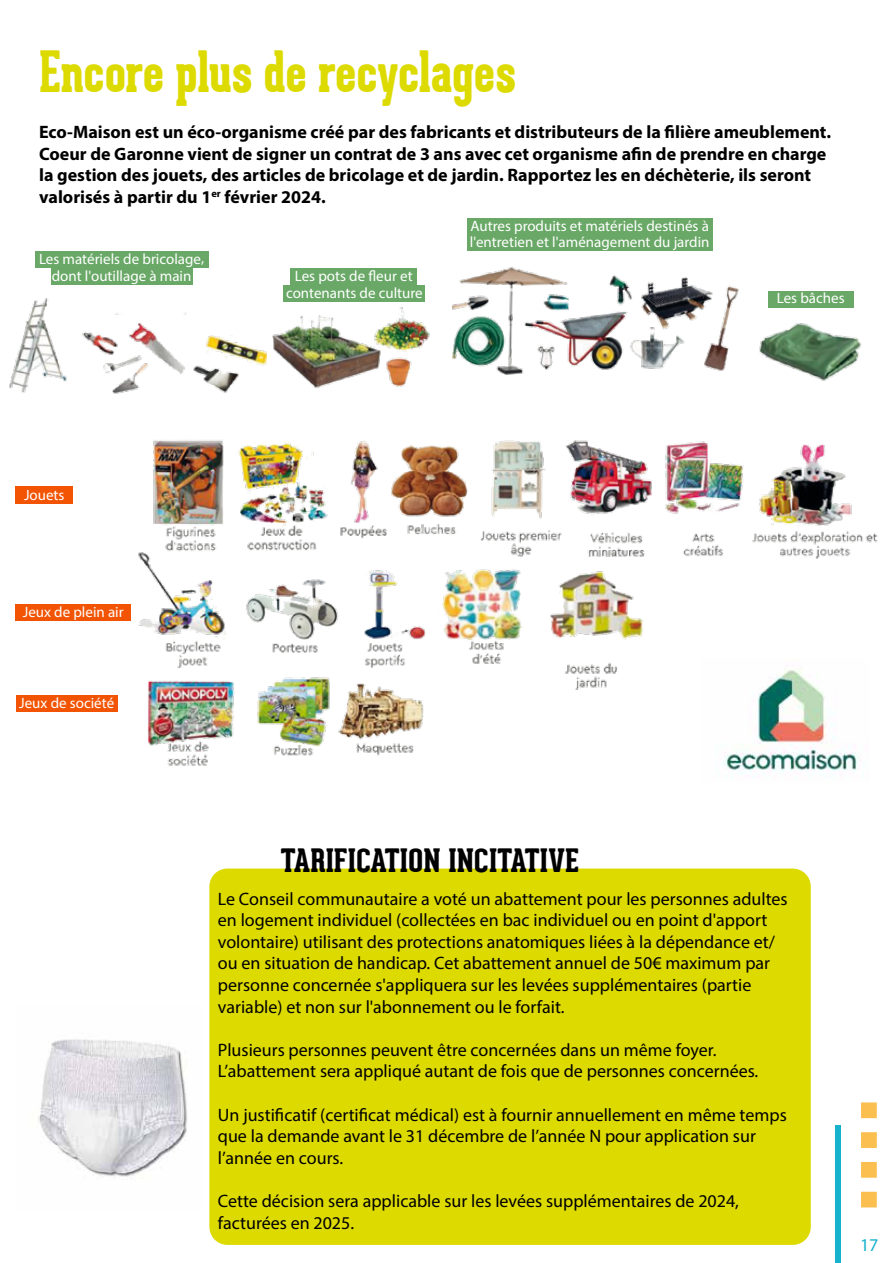
<style>
.page{position:relative;width:893px;height:1263px;background:#fff}
.page>*{position:absolute;margin:0;border:0;box-sizing:border-box;transform-origin:0 0}
.t1{font:800 55.65px "Geared Slab";letter-spacing:-.01em;color:#ddda00;scale:.89 1}
.t2{font:800 31.5px "Geared Slab";color:#000}
.t3{font:18px/21.6px "Myriad Pro";color:#000}
.t4{font:700 18px/21.6px "Myriad Pro";color:#000}
.t5{font:18px "Myriad Pro";color:#16b1cc}
.t6{font:15px/17px "Myriad Pro";color:#fff;text-align:center}
</style>
<div class="page">
<div style="left:835px;top:1126px;width:6px;height:137px;background:#16b1cc"></div>
<div style="left:861px;top:1102px;width:16px;height:16px;background:#fabf4e;border:2px solid #fabf4e"></div>
<div style="left:861px;top:1132px;width:16px;height:16px;background:#fabf4e;border:2px solid #fabf4e"></div>
<div style="left:861px;top:1162px;width:16px;height:16px;background:#fabf4e;border:2px solid #fabf4e"></div>
<div style="left:861px;top:1192px;width:16px;height:15px;background:#fabf4e;border:2px solid #fabf4e"></div>
<img style="left:38px;top:1039px;width:150px;height:138px">
<div style="left:209px;top:868px;width:602px;height:377px;background:#ddda00;border-radius:18px"></div>
<img style="left:138px;top:440px;width:740px;height:326px">
<img style="left:9px;top:298px;width:258px;height:96px">
<img style="left:272px;top:308px;width:158px;height:80px">
<img style="left:452px;top:267px;width:287px;height:108px">
<img style="left:759px;top:323px;width:103px;height:58px">
<div style="left:35px;top:251px;width:173px;height:17px;background:#69a866"></div>
<div style="left:51px;top:268px;width:142px;height:17px;background:#69a866"></div>
<div style="left:290px;top:268px;width:127px;height:17px;background:#69a866"></div>
<div style="left:283px;top:285px;width:142px;height:17px;background:#69a866"></div>
<div style="left:467px;top:218px;width:245px;height:17px;background:#69a866"></div>
<div style="left:467px;top:234px;width:245px;height:17px;background:#69a866"></div>
<div style="left:768px;top:291px;width:85px;height:17px;background:#69a866"></div>
<div style="left:16px;top:487px;width:57px;height:17px;background:#f25403"></div>
<div style="left:16px;top:604px;width:115px;height:17px;background:#f25403"></div>
<div style="left:16px;top:695px;width:102px;height:17px;background:#f25403"></div>
<img style="left:700px;top:659px;width:170px;height:119px">
<h1 class="t1" style="left:39px;top:40px;width:537px">Encore plus de recyclages</h1>
<p class="t4" style="left:39px;top:120px;width:793px">Eco-Maison est un éco-organisme créé par des fabricants et distributeurs de la filière ameublement.<br>Coeur de Garonne vient de signer un contrat de 3 ans avec cet organisme afin de prendre en charge la gestion des jouets, des articles de bricolage et de jardin. Rapportez les en déchèterie, ils seront valorisés à partir du 1<sup>er</sup> février 2024.</p>
<p class="t6" style="left:39px;top:250px;width:167px">Les matériels de bricolage, dont l'outillage à main</p>
<p class="t6" style="left:286px;top:267px;width:138px">Les pots de fleur et contenants de culture</p>
<p class="t6" style="left:470px;top:217px;width:241px;line-height:16.5px;text-align:left">Autres produits et matériels destinés à l'entretien et l'aménagement du jardin</p>
<p class="t6" style="left:777px;top:290px;width:69px">Les bâches</p>
<p class="t6" style="left:24px;top:486px;width:42px">Jouets</p>
<p class="t6" style="left:23px;top:603px;width:102px">Jeux de plein air</p>
<p class="t6" style="left:19px;top:694px;width:96px">Jeux de société</p>
<h2 class="t2" style="left:281px;top:842px;width:300px">TARIFICATION INCITATIVE</h2>
<p class="t3" style="left:218px;top:887px;width:571px">Le Conseil communautaire a voté un abattement pour les personnes adultes en logement individuel (collectées en bac individuel ou en point d'apport volontaire) utilisant des protections anatomiques liées à la dépendance et/ ou en situation de handicap. Cet abattement annuel de 50€ maximum par personne concernée s'appliquera sur les levées supplémentaires (partie variable) et non sur l'abonnement ou le forfait.</p>
<p class="t3" style="left:218px;top:1039px;width:542px">Plusieurs personnes peuvent être concernées dans un même foyer.<br>L’abattement sera appliqué autant de fois que de personnes concernées.</p>
<p class="t3" style="left:218px;top:1103px;width:570px">Un justificatif (certificat médical) est à fournir annuellement en même temps que la demande avant le 31 décembre de l’année N pour application sur l’année en cours.</p>
<p class="t3" style="left:218px;top:1190px;width:523px">Cette décision sera applicable sur les levées supplémentaires de 2024, facturées en 2025.</p>
<p class="t5" style="left:860px;top:1233px;width:20px">17</p>
</div>
